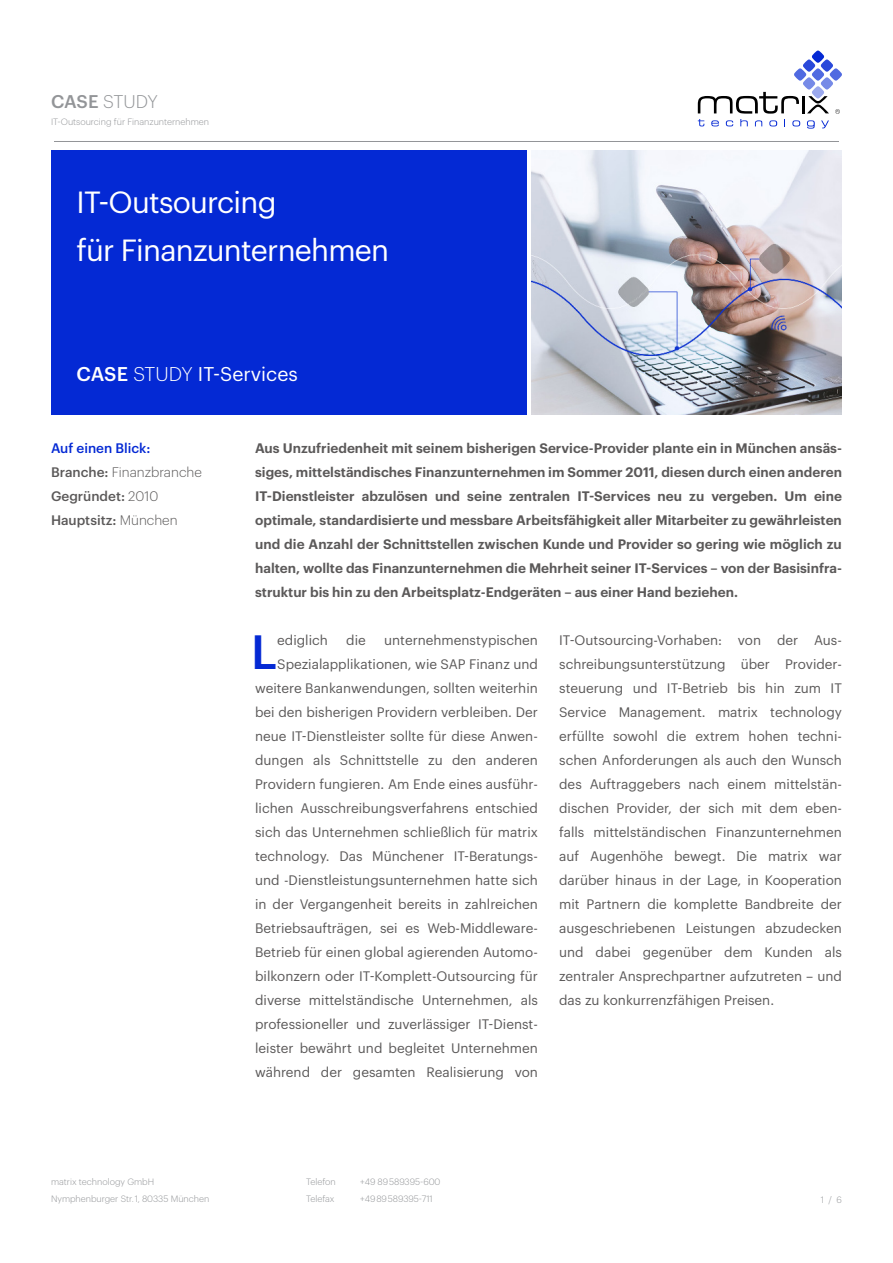
<style>
.page{position:relative;width:893px;height:1263px;background:#fff}
.page>*{position:absolute;margin:0;border:0;box-sizing:border-box;transform-origin:0 0}
.Fließtext_zweispalti{font:500 47.1px "Graphik";color:#0429d4}
.Whitepaper_Titel{font:30px "Graphik";letter-spacing:-.025em;color:#fff}
.Überschrift_2_für_er{font:19.5px "Graphik";color:#fff}
.t1{font:300 18px "Graphik";letter-spacing:-.015em;color:#939598}
.Fließtext_zweispalti-2{font:13.5px/24px "Graphik";color:#5b5959;text-align:right}
.Kapiteleinleitung{font:600 13.5px/24px "Graphik";color:#5b5959;text-align:justify}
.Abb{font:500 13.5px "Graphik";color:#5b5959}
.Abb-2{font:300 13.5px "Graphik";color:#5b5959}
.Abb-3{font:500 13.5px "Graphik";color:#0429d4}
.t2{font:300 9px/16.5px "Graphik";color:#939598}
.s1{font-weight:500}
.s2{font-weight:300}
</style>
<div class="page">
<hr style="left:54px;top:141px;width:785px;height:1px;background:#939598">
<svg style="left:698px;top:51px;width:144px;height:78px"></svg>
<div style="left:51px;top:151px;width:476px;height:264px;background:#0429d4"></div>
<img style="left:531px;top:151px;width:311px;height:264px">
<p class="t1" style="left:51px;top:89px;width:108px"><span class="s1">CASE</span> STUDY</p>
<p class="t2" style="left:51px;top:113px;width:160px">IT-Outsourcing für Finanzunternehmen</p>
<p class="Whitepaper_Titel" style="left:77px;top:179px;width:201px">IT-Outsourcing</p>
<p class="Whitepaper_Titel" style="left:77px;top:227px;width:314px">für Finanzunternehmen</p>
<p class="Überschrift_2_für_er" style="left:77px;top:359px;width:223px"><span class="s1">CASE</span> <span class="s2">STUDY</span> IT-Services</p>
<p class="Abb-3" style="left:51px;top:438px;width:101px">Auf einen Blick:</p>
<p class="Abb-2" style="left:51px;top:462px;width:152px"><span class="s1">Branche:</span> Finanzbranche</p>
<p class="Abb" style="left:51px;top:486px;width:109px">Gegründet: <span class="s2">2010</span></p>
<p class="Abb" style="left:51px;top:510px;width:128px">Hauptsitz: <span class="s2">München</span></p>
<p class="t2" style="left:51px;top:1173px;width:160px">matrix technology GmbH<br>Nymphenburger Str. 1, 80335 München</p>
<p class="Kapiteleinleitung" style="left:255px;top:435px;width:588px">Aus Unzufriedenheit mit seinem bisherigen Service-Provider plante ein in München ansäs&shy;siges, mittelständisches Finanzunternehmen im Sommer 2011, diesen durch einen anderen IT-Dienstleister abzulösen und seine zentralen IT-Services neu zu vergeben. Um eine optimale, standardisierte und messbare Arbeitsfähigkeit aller Mitarbeiter zu gewährleisten und die Anzahl der Schnittstellen zwischen Kunde und Provider so gering wie möglich zu halten, wollte das Finanzunternehmen die Mehrheit seiner IT-Services – von der Basisinfra&shy;struktur bis hin zu den Arbeitsplatz-Endgeräten – aus einer Hand beziehen.</p>
<p class="Fließtext_zweispalti" style="left:251px;top:616px;width:27px">L</p>
<p class="Fließtext_zweispalti-2" style="left:277px;top:627px;width:52px">ediglich</p>
<p class="Fließtext_zweispalti-2" style="left:346px;top:627px;width:21px">die</p>
<p class="Fließtext_zweispalti-2" style="left:255px;top:627px;width:284px">unternehmenstypischen Spezialapplikationen, wie SAP Finanz und weitere Bankanwendungen, sollten weiterhin bei den bisherigen Providern verbleiben. Der neue IT-Dienstleister sollte für diese Anwen&shy;dungen als Schnittstelle zu den anderen Providern fungieren. Am Ende eines ausführ&shy;lichen Ausschreibungsverfahrens entschied sich das Unternehmen schließlich für matrix technology. Das Münchener IT-Beratungs&shy;und -Dienstleistungsunternehmen hatte sich in der Vergangenheit bereits in zahlreichen Betriebsaufträgen, sei es Web-Middleware-Betrieb für einen global agierenden Automo&shy;bilkonzern oder IT-Komplett-Outsourcing für diverse mittelständische Unternehmen, als professioneller und zuverlässiger IT-Dienst&shy;leister bewährt und begleitet Unternehmen während der gesamten Realisierung von</p>
<p class="Fließtext_zweispalti-2" style="left:559px;top:627px;width:284px;text-align:justify">IT-Outsourcing-Vorhaben: von der Aus&shy;schreibungsunterstützung über Provider&shy;steuerung und IT-Betrieb bis hin zum IT Service Management. matrix technology erfüllte sowohl die extrem hohen techni&shy;schen Anforderungen als auch den Wunsch des Auftraggebers nach einem mittelstän&shy;dischen Provider, der sich mit dem eben&shy;falls mittelständischen Finanzunternehmen auf Augenhöhe bewegt. Die matrix war darüber hinaus in der Lage, in Kooperation mit Partnern die komplette Bandbreite der ausgeschriebenen Leistungen abzudecken und dabei gegenüber dem Kunden als zentraler Ansprechpartner aufzutreten – und das zu konkurrenzfähigen Preisen.</p>
<p class="t2" style="left:306px;top:1173px;width:31px">Telefon</p>
<p class="t2" style="left:360px;top:1173px;width:82px">+49 89 589395-600</p>
<p class="t2" style="left:306px;top:1189px;width:30px">Telefax</p>
<p class="t2" style="left:360px;top:1189px;width:74px">+49 89 589395-711</p>
<p class="t2" style="left:821px;top:1191px;width:23px">1/6</p>
</div>
